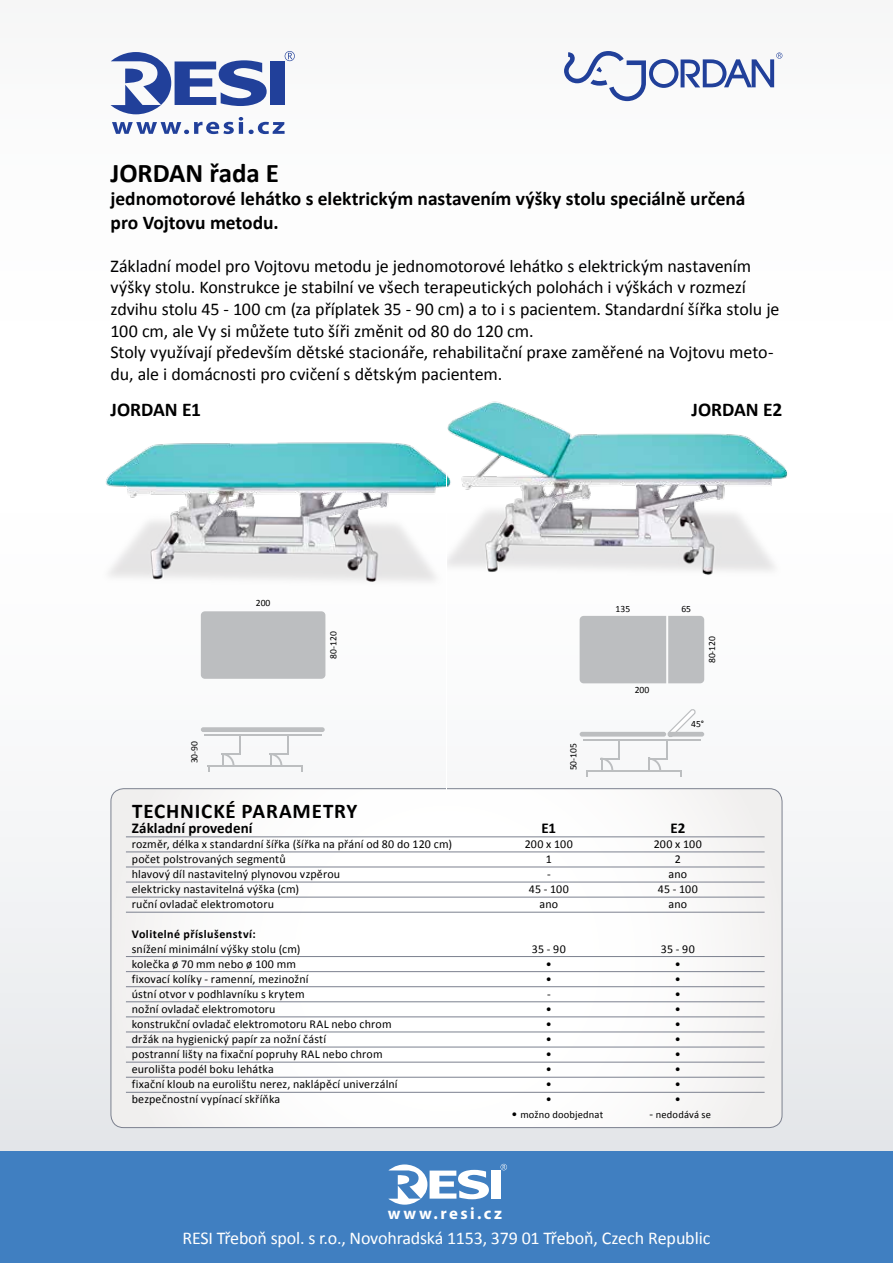
<style>
.page{position:relative;width:893px;height:1263px;background:#fff}
.page>*{position:absolute;margin:0;border:0;box-sizing:border-box;transform-origin:0 0}
.t1{font:700 27px "Calibri";letter-spacing:-.005em;color:#000}
.t2{font:700 21px "Calibri";letter-spacing:.04em;color:#000}
.t3{font:700 19.5px/23.4px "Calibri";color:#000}
.t4{font:18px/21.6px "Calibri";letter-spacing:-.005em;color:#000}
.t5{font:18px "Calibri";letter-spacing:-.01em;color:#fff}
.t6{font:700 16.8px "Myriad Pro";letter-spacing:.15em;color:#fff}
.t7{font:700 15px "Calibri";letter-spacing:.005em;color:#000}
.t8{font:12px "Calibri";letter-spacing:.01em;color:#000}
.t9{font:700 12px "Calibri";letter-spacing:.04em;color:#000}
.t10{font:10.5px "Calibri";letter-spacing:.015em;color:#000}
.t11{font:9.6px "Calibri";color:#000}
.s1{font-size:12px}
</style>
<div class="page">
<div style="left:0;top:0;width:893px;height:1263px;background:linear-gradient(to bottom,#fff,#eaecee)"></div>
<div style="left:0;top:1151px;width:893px;height:112px;background:#407fc1"></div>
<div style="left:491px;top:1170px;width:9px;height:28px;background:#fff"></div>
<svg style="left:388px;top:1164px;width:101px;height:41px"></svg>
<svg style="left:501px;top:1164px;width:6px;height:6px"></svg>
<svg style="left:111px;top:51px;width:184px;height:83px"></svg>
<svg style="left:564px;top:51px;width:218px;height:50px"></svg>
<svg style="left:111px;top:789px;width:671px;height:338px"></svg>
<hr style="left:126px;top:836px;width:639px;height:1px;background:#7c818f">
<hr style="left:126px;top:851px;width:639px;height:1px;background:#7c818f">
<hr style="left:126px;top:867px;width:639px;height:1px;background:#7c818f">
<hr style="left:126px;top:882px;width:639px;height:1px;background:#7c818f">
<hr style="left:126px;top:897px;width:639px;height:1px;background:#7c818f">
<hr style="left:126px;top:956px;width:639px;height:1px;background:#7c818f">
<hr style="left:126px;top:912px;width:639px;height:1px;background:#7c818f">
<hr style="left:126px;top:971px;width:639px;height:1px;background:#7c818f">
<hr style="left:126px;top:986px;width:639px;height:1px;background:#7c818f">
<hr style="left:126px;top:1001px;width:639px;height:1px;background:#7c818f">
<hr style="left:126px;top:1016px;width:639px;height:1px;background:#7c818f">
<hr style="left:126px;top:1032px;width:639px;height:1px;background:#7c818f">
<hr style="left:126px;top:1047px;width:639px;height:1px;background:#7c818f">
<hr style="left:126px;top:1062px;width:639px;height:1px;background:#7c818f">
<hr style="left:126px;top:1077px;width:639px;height:1px;background:#7c818f">
<hr style="left:126px;top:1092px;width:639px;height:1px;background:#7c818f">
<hr style="left:208px;top:765px;width:95px;height:2px;background:#bcbec0">
<svg style="left:222px;top:736px;width:19px;height:29px"></svg>
<svg style="left:270px;top:736px;width:19px;height:29px"></svg>
<hr style="left:205px;top:734px;width:117px;height:2px;background:#bcbec0">
<div style="left:201px;top:611px;width:124px;height:68px;background:#bcbec0"></div>
<div style="left:201px;top:727px;width:124px;height:5px;background:#bcbec0;border-radius:2px"></div>
<hr style="left:586px;top:770px;width:95px;height:2px;background:#bcbec0">
<svg style="left:601px;top:741px;width:19px;height:29px"></svg>
<hr style="left:583px;top:739px;width:118px;height:2px;background:#bcbec0">
<svg style="left:648px;top:708px;width:48px;height:68px"></svg>
<hr style="left:580px;top:732px;width:86px;height:4px;background:#bcbec0;border-radius:2px">
<hr style="left:668px;top:732px;width:36px;height:4px;background:#bcbec0;border-radius:2px">
<div style="left:580px;top:616px;width:124px;height:67px;background:#bcbec0"></div>
<img style="left:87px;top:335px;width:389px;height:260px">
<img style="left:447px;top:326px;width:367px;height:261px">
<hr style="left:446px;top:425px;width:1px;height:365px;background:#fff">
<h1 class="t1" style="left:111px;top:156px;width:170px">JORDAN řada E</h1>
<h3 class="t3" style="left:111px;top:186px;width:637px">jednomotorové lehátko s elektrickým nastavením výšky stolu speciálně určená pro Vojtovu metodu.</h3>
<p class="t4" style="left:111px;top:254px;width:670px">Základní model pro Vojtovu metodu je jednomotorové lehátko s elektrickým nastavením výšky stolu. Konstrukce je stabilní ve všech terapeutických polohách i výškách v rozmezí zdvihu stolu 45 - 100 cm (za příplatek 35 - 90 cm) a to i s pacientem. Standardní šířka stolu je 100 cm, ale Vy si můžete tuto šíři změnit od 80 do 120 cm.<br>Stoly využívají především dětské stacionáře, rehabilitační praxe zaměřené na Vojtovu meto&shy;du, ale i domácnosti pro cvičení s dětským pacientem.</p>
<h3 class="t3" style="left:111px;top:397px;width:92px">JORDAN E1</h3>
<h3 class="t3" style="left:692px;top:397px;width:92px">JORDAN E2</h3>
<p class="t11" style="left:188px;top:763px;width:24px;rotate:-90deg">30-90</p>
<p class="t11" style="left:256px;top:597px;width:16px">200</p>
<p class="t11" style="left:327px;top:659px;width:29px;rotate:-90deg">80-120</p>
<p class="t11" style="left:567px;top:770px;width:29px;rotate:-90deg">50-105</p>
<p class="t11" style="left:616px;top:602px;width:16px">135</p>
<p class="t11" style="left:681px;top:602px;width:11px">65</p>
<p class="t11" style="left:635px;top:684px;width:16px">200</p>
<p class="t11" style="left:706px;top:663px;width:29px;rotate:-90deg">80-120</p>
<p class="t11" style="left:691px;top:718px;width:14px">45°</p>
<h2 class="t2" style="left:132px;top:798px;width:135px">Technické para</h2>
<h2 class="t2" style="left:293px;top:798px;width:66px">metry</h2>
<p class="t7" style="left:132px;top:819px;width:122px">Základní provedení</p>
<p class="t7" style="left:541px;top:819px;width:16px">E1</p>
<p class="t7" style="left:670px;top:819px;width:16px">E2</p>
<p class="t8" style="left:132px;top:837px;width:322px">rozměr, délka x standardní šířka (šířka na přání od 80 do 120 cm)</p>
<p class="t8" style="left:525px;top:837px;width:49px">200 x 100</p>
<p class="t8" style="left:654px;top:837px;width:49px">200 x 100</p>
<p class="t8" style="left:132px;top:852px;width:155px">počet polstrovaných segmentů</p>
<p class="t8" style="left:546px;top:852px;width:8px">1</p>
<p class="t8" style="left:675px;top:852px;width:8px">2</p>
<p class="t8" style="left:132px;top:867px;width:210px">hlavový díl nastavitelný plynovou vzpěrou</p>
<p class="t8" style="left:547px;top:867px;width:5px">-</p>
<p class="t8" style="left:668px;top:867px;width:20px">ano</p>
<p class="t8" style="left:132px;top:882px;width:169px">elektricky nastavitelná výška (cm)</p>
<p class="t8" style="left:529px;top:882px;width:41px">45 - 100</p>
<p class="t8" style="left:658px;top:882px;width:41px">45 - 100</p>
<p class="t8" style="left:132px;top:897px;width:144px">ruční ovladač elektromotoru</p>
<p class="t8" style="left:539px;top:897px;width:20px">ano</p>
<p class="t8" style="left:668px;top:897px;width:20px">ano</p>
<p class="t9" style="left:132px;top:927px;width:125px">Volitelné příslušenství:</p>
<p class="t8" style="left:132px;top:942px;width:170px">snížení minimální výšky stolu (cm)</p>
<p class="t8" style="left:532px;top:942px;width:35px">35 - 90</p>
<p class="t8" style="left:661px;top:942px;width:35px">35 - 90</p>
<p class="t8" style="left:132px;top:957px;width:166px">kolečka ø 70 mm nebo ø 100 mm</p>
<p class="t8" style="left:546px;top:957px;width:7px">•</p>
<p class="t8" style="left:675px;top:957px;width:7px">•</p>
<p class="t8" style="left:132px;top:972px;width:178px">fixovací kolíky - ramenní, mezinožní</p>
<p class="t8" style="left:546px;top:972px;width:7px">•</p>
<p class="t8" style="left:675px;top:972px;width:7px">•</p>
<p class="t8" style="left:132px;top:987px;width:174px">ústní otvor v podhlavníku s krytem</p>
<p class="t8" style="left:547px;top:987px;width:5px">-</p>
<p class="t8" style="left:675px;top:987px;width:7px">•</p>
<p class="t8" style="left:132px;top:1002px;width:145px">nožní ovladač elektromotoru</p>
<p class="t8" style="left:546px;top:1002px;width:7px">•</p>
<p class="t8" style="left:675px;top:1002px;width:7px">•</p>
<p class="t8" style="left:132px;top:1017px;width:261px">konstrukční ovladač elektromotoru RAL nebo chrom</p>
<p class="t8" style="left:546px;top:1017px;width:7px">•</p>
<p class="t8" style="left:675px;top:1017px;width:7px">•</p>
<p class="t8" style="left:132px;top:1032px;width:196px">držák na hygienický papír za nožní částí</p>
<p class="t8" style="left:546px;top:1032px;width:7px">•</p>
<p class="t8" style="left:675px;top:1032px;width:7px">•</p>
<p class="t8" style="left:132px;top:1047px;width:252px">postranní lišty na fixační popruhy RAL nebo chrom</p>
<p class="t8" style="left:546px;top:1047px;width:7px">•</p>
<p class="t8" style="left:675px;top:1047px;width:7px">•</p>
<p class="t8" style="left:132px;top:1062px;width:144px">eurolišta podél boku lehátka</p>
<p class="t8" style="left:546px;top:1062px;width:7px">•</p>
<p class="t8" style="left:675px;top:1062px;width:7px">•</p>
<p class="t8" style="left:132px;top:1077px;width:267px">fixační kloub na eurolištu nerez, naklápěcí univerzální</p>
<p class="t8" style="left:546px;top:1077px;width:7px">•</p>
<p class="t8" style="left:675px;top:1077px;width:7px">•</p>
<p class="t8" style="left:132px;top:1092px;width:150px">bezpečnostní vypínací skříňka</p>
<p class="t8" style="left:546px;top:1092px;width:7px">•</p>
<p class="t8" style="left:675px;top:1092px;width:7px">•</p>
<p class="t10" style="left:511px;top:1108px;width:93px"><span class="s1">•</span> možno doobjednat</p>
<p class="t10" style="left:649px;top:1108px;width:63px"><span class="s1">-</span> nedodává se</p>
<h3 class="t6" style="left:388px;top:1202px;width:115px">www.resi.cz</h3>
<h3 class="t5" style="left:183px;top:1226px;width:529px">RESI Třeboň spol. s r.o., Novohradská 1153, 379 01 Třeboň, Czech Republic</h3>
</div>
